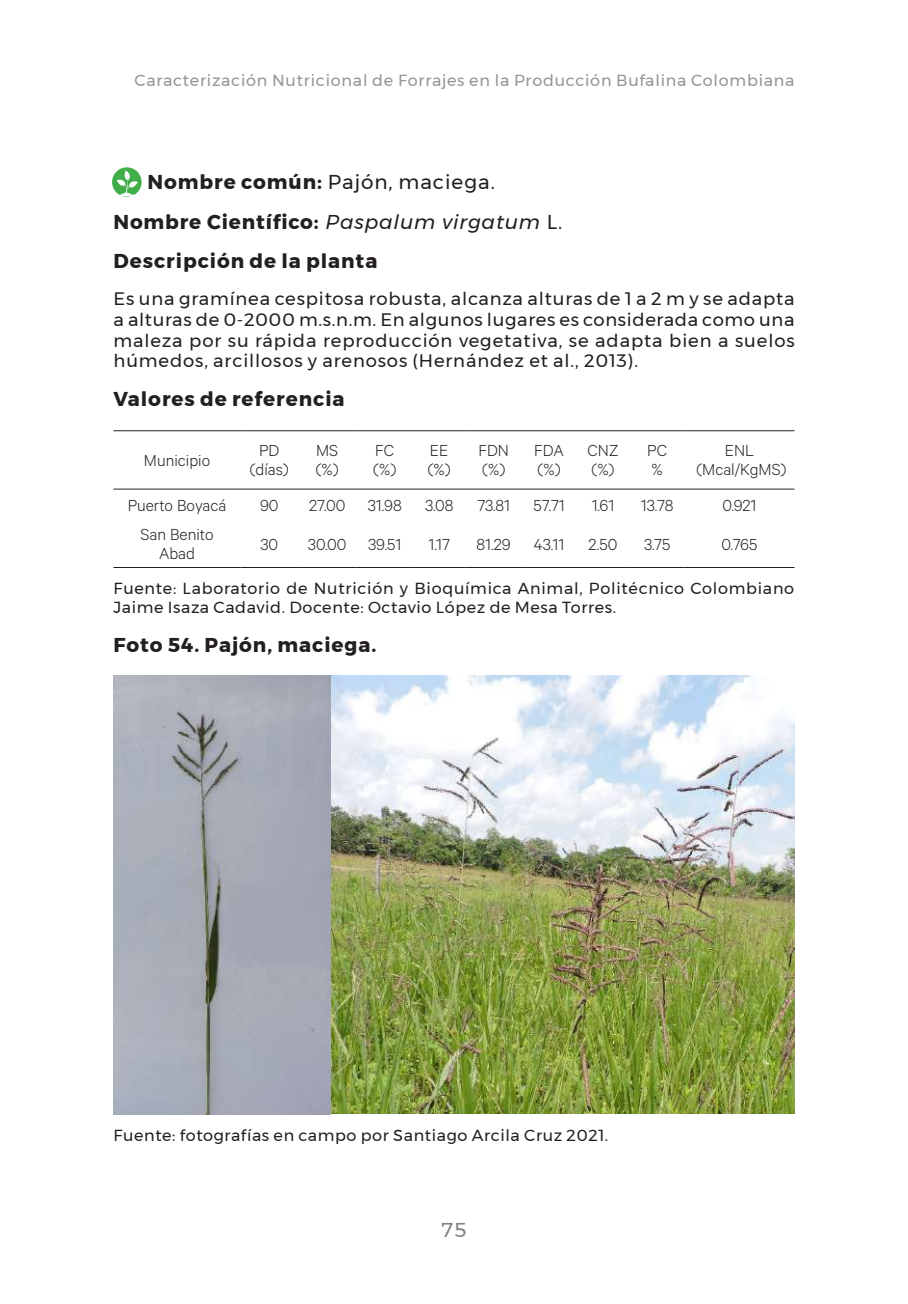
<style>
.page{position:relative;width:908px;height:1304px;background:#fff}
.page>*{position:absolute;margin:0;border:0;box-sizing:border-box;transform-origin:0 0}
.t1{font:700 20px/39.6px "Montserrat";letter-spacing:.045em;color:#231f20}
.t2{font:20px "Montserrat";color:#808285}
.t3{font:18px/20.6px "Montserrat";letter-spacing:.05em;color:#231f20;text-align:justify}
.t4{font:300 18px/19.4px "Calibre";color:#231f20}
.t5{font:16px/18.4px "Montserrat";letter-spacing:.04em;color:#231f20}
.t6{font:16px "Montserrat";letter-spacing:.05em;color:#939598}
.s1{font-weight:400}
.s2{font-weight:400;font-style:italic}
</style>
<div class="page">
<div style="left:112px;top:167px;width:29px;height:30px;background:#40ae49;border-radius:50%"></div>
<svg style="left:116px;top:171px;width:22px;height:25px"></svg>
<hr style="left:113px;top:430px;width:127px;height:1px;background:#231f20">
<hr style="left:240px;top:430px;width:58px;height:1px;background:#231f20">
<hr style="left:298px;top:430px;width:58px;height:1px;background:#231f20">
<hr style="left:356px;top:430px;width:57px;height:1px;background:#231f20">
<hr style="left:413px;top:430px;width:52px;height:1px;background:#231f20">
<hr style="left:465px;top:430px;width:57px;height:1px;background:#231f20">
<hr style="left:522px;top:430px;width:53px;height:1px;background:#231f20">
<hr style="left:575px;top:430px;width:54px;height:1px;background:#231f20">
<hr style="left:629px;top:430px;width:55px;height:1px;background:#231f20">
<hr style="left:684px;top:430px;width:110px;height:1px;background:#231f20">
<hr style="left:113px;top:489px;width:127px;height:1px;background:#231f20">
<hr style="left:240px;top:489px;width:58px;height:1px;background:#231f20">
<hr style="left:298px;top:489px;width:58px;height:1px;background:#231f20">
<hr style="left:356px;top:489px;width:57px;height:1px;background:#231f20">
<hr style="left:413px;top:489px;width:52px;height:1px;background:#231f20">
<hr style="left:465px;top:489px;width:57px;height:1px;background:#231f20">
<hr style="left:522px;top:489px;width:53px;height:1px;background:#231f20">
<hr style="left:575px;top:489px;width:54px;height:1px;background:#231f20">
<hr style="left:629px;top:489px;width:55px;height:1px;background:#231f20">
<hr style="left:684px;top:489px;width:110px;height:1px;background:#231f20">
<hr style="left:113px;top:567px;width:127px;height:1px;background:#231f20">
<hr style="left:240px;top:567px;width:58px;height:1px;background:#231f20">
<hr style="left:298px;top:567px;width:58px;height:1px;background:#231f20">
<hr style="left:356px;top:567px;width:57px;height:1px;background:#231f20">
<hr style="left:413px;top:567px;width:52px;height:1px;background:#231f20">
<hr style="left:465px;top:567px;width:57px;height:1px;background:#231f20">
<hr style="left:522px;top:567px;width:53px;height:1px;background:#231f20">
<hr style="left:575px;top:567px;width:54px;height:1px;background:#231f20">
<hr style="left:629px;top:567px;width:55px;height:1px;background:#231f20">
<hr style="left:684px;top:567px;width:110px;height:1px;background:#231f20">
<img style="left:113px;top:676px;width:217px;height:439px">
<img style="left:332px;top:676px;width:462px;height:437px">
<p class="t6" style="left:134px;top:68px;width:661px">Caracterización Nutricional de Forrajes en la Producción Bufalina Colombiana</p>
<p class="t1" style="left:113px;top:163px;width:450px;text-indent:34px">Nombre común: <span class="s1">Pajón, maciega.<br></span>Nombre Científico: <span class="s2">Paspalum virgatum</span> <span class="s1">L.<br></span>Descripción de la planta</p>
<p class="t3" style="left:113px;top:288px;width:682px">Es una gramínea cespitosa robusta, alcanza alturas de 1 a 2 m y se adapta a alturas de 0-2000 m.s.n.m. En algunos lugares es considerada como una maleza por su rápida reproducción vegetativa, se adapta bien a suelos húmedos, arcillosos y arenosos (Hernández et al., 2013).</p>
<p class="t1" style="left:113px;top:379px;width:232px">Valores de referencia</p>
<p class="t4" style="left:144px;top:450px;width:68px">Municipio</p>
<p class="t4" style="left:250px;top:440px;width:40px;text-align:center">PD (días)</p>
<p class="t4" style="left:315px;top:440px;width:24px">MS (%)</p>
<p class="t4" style="left:373px;top:440px;width:24px">FC (%)</p>
<p class="t4" style="left:427px;top:440px;width:24px">EE (%)</p>
<p class="t4" style="left:478px;top:440px;width:32px">FDN (%)</p>
<p class="t4" style="left:534px;top:440px;width:31px">FDA (%)</p>
<p class="t4" style="left:587px;top:440px;width:32px">CNZ (%)</p>
<p class="t4" style="left:647px;top:440px;width:21px">PC %</p>
<p class="t4" style="left:696px;top:440px;width:91px;text-align:center">ENL (Mcal/KgMS)</p>
<p class="t4" style="left:128px;top:494px;width:100px">Puerto Boyacá</p>
<p class="t4" style="left:260px;top:494px;width:20px">90</p>
<p class="t4" style="left:309px;top:494px;width:38px">27.00</p>
<p class="t4" style="left:368px;top:494px;width:35px">31.98</p>
<p class="t4" style="left:425px;top:494px;width:30px">3.08</p>
<p class="t4" style="left:477px;top:494px;width:34px">73.81</p>
<p class="t4" style="left:533px;top:494px;width:33px">57.71</p>
<p class="t4" style="left:591px;top:494px;width:24px">1.61</p>
<p class="t4" style="left:640px;top:494px;width:34px">13.78</p>
<p class="t4" style="left:722px;top:494px;width:36px">0.921</p>
<p class="t4" style="left:140px;top:524px;width:75px;text-align:center">San Benito<br>Abad</p>
<p class="t4" style="left:260px;top:534px;width:19px">30</p>
<p class="t4" style="left:308px;top:534px;width:95px">30.00 39.51</p>
<p class="t4" style="left:428px;top:534px;width:23px">1.17</p>
<p class="t4" style="left:476px;top:534px;width:36px">81.29</p>
<p class="t4" style="left:533px;top:534px;width:32px">43.11</p>
<p class="t4" style="left:588px;top:534px;width:30px">2.50</p>
<p class="t4" style="left:643px;top:534px;width:28px">3.75</p>
<p class="t4" style="left:721px;top:534px;width:38px">0.765</p>
<p class="t5" style="left:113px;top:579px;width:682px">Fuente: Laboratorio de Nutrición y Bioquímica Animal, Politécnico Colombiano<br>Jaime Isaza Cadavid. Docente: Octavio López de Mesa Torres.</p>
<p class="t1" style="left:113px;top:625px;width:264px">Foto 54. Pajón, maciega.</p>
<p class="t5" style="left:113px;top:1126px;width:496px">Fuente: fotografías en campo por Santiago Arcila Cruz 2021.</p>
<p class="t2" style="left:441px;top:1215px;width:26px">75</p>
</div>
